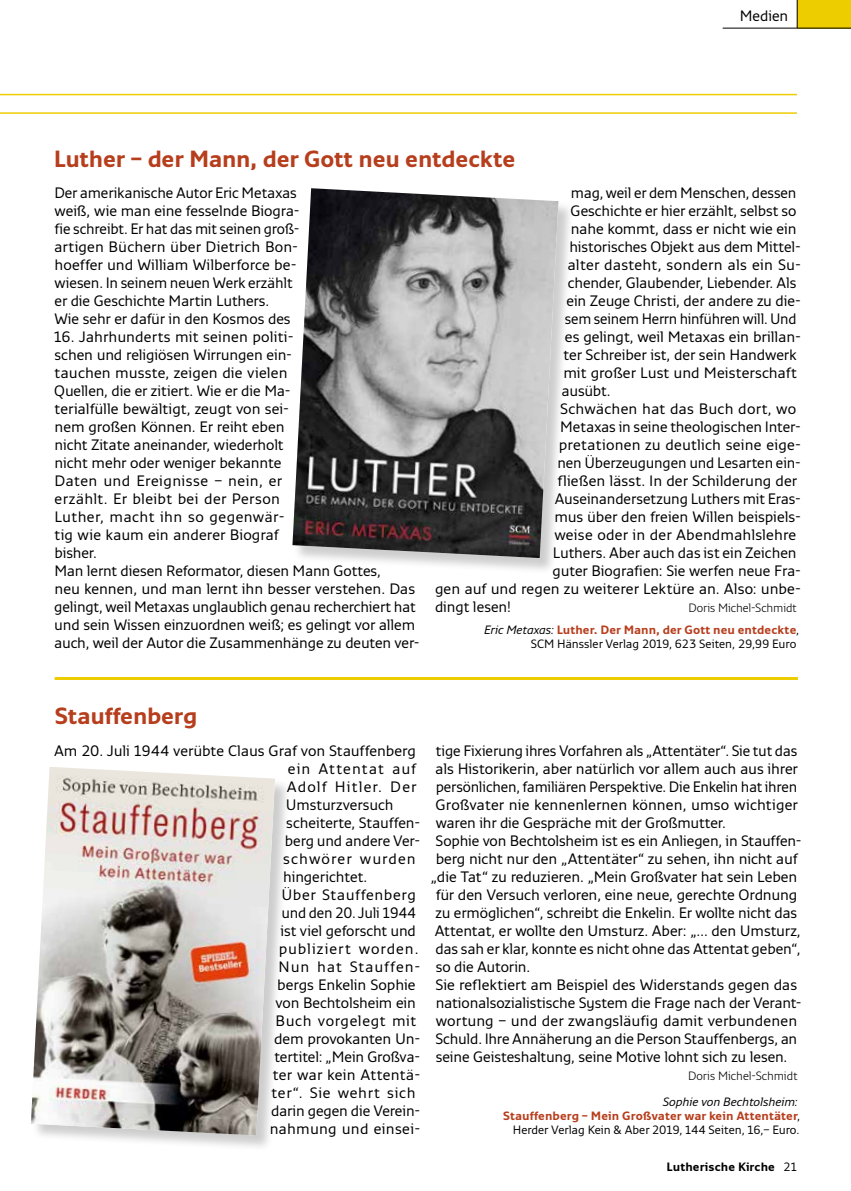
<style>
.page{position:relative;width:851px;height:1191px;background:#fff}
.page>*{position:absolute;margin:0;border:0;box-sizing:border-box;transform-origin:0 0}
.t1{font:700 23.25px "Monitor";letter-spacing:-.015em;color:#b73e1d}
.t2{font:15px/18px "Monitor";letter-spacing:-.01em;color:#000}
.t3{font:15px "Monitor";letter-spacing:.01em;color:#000}
.t4{font:15px "Monitor";letter-spacing:.06em;color:#000}
.t5{font:15px "Monitor";letter-spacing:.045em;color:#000}
.t6{font:15px "Monitor";letter-spacing:.03em;color:#000}
.t7{font:15px "Monitor";letter-spacing:.035em;color:#000}
.t8{font:15px "Monitor";letter-spacing:.065em;color:#000}
.t9{font:15px "Monitor";letter-spacing:.05em;color:#000}
.t10{font:15px "Monitor";letter-spacing:.07em;color:#000}
.t11{font:12px/14.2px "Monitor";letter-spacing:-.005em;color:#000;text-align:right}
.t12{font:700 12px/21.8px "Monitor";color:#b73e1d;text-align:right}
.t13{font:300 12px "Monitor";letter-spacing:-.005em;color:#000}
.t14{font:700 12px "Monitor";color:#000}
.s1{font-weight:300;color:#000}
.s2{font-weight:400;font-style:italic;color:#000}
.s3{font-weight:400;color:#000}
.s4{font-style:italic}
.s5{font-weight:700;color:#b73e1d}
.s6{font-weight:400}
</style>
<div class="page">
<div style="left:797px;top:0;width:53px;height:28px;background:#eecd00"></div>
<hr style="left:722px;top:28px;width:128px;height:1px;background:#000">
<svg style="left:796px;top:0;width:1px;height:28px"></svg>
<hr style="left:55px;top:677px;width:742px;height:3px;background:#eecd00">
<hr style="left:0;top:94px;width:796px;height:1px;background:#eecd00">
<hr style="left:0;top:112px;width:796px;height:2px;background:#eecd00">
<div style="left:293px;top:189px;width:281px;height:386px;background:#000;opacity:.2"></div>
<img style="left:292px;top:188px;width:266px;height:370px">
<div style="left:32px;top:767px;width:259px;height:384px;background:#000;opacity:.2"></div>
<img style="left:31px;top:767px;width:244px;height:368px">
<p class="t2" style="left:739px;top:6px;width:50px">Medien</p>
<h1 class="t1" style="left:54px;top:145px;width:463px">Luther – der Mann, der Gott neu entdeckte</h1>
<p class="t2" style="left:54px;top:183px;width:247px">Der amerikanische Autor Eric Metaxas weiß, wie man eine fesselnde Biogra&shy;fie schreibt. Er hat das mit seinen groß&shy;artigen Büchern über Dietrich Bon&shy;hoeffer und William Wilberforce be-- wiesen. In seinem neuen Werk erzählt er die Geschichte Martin Luthers.<br>Wie sehr er dafür in den Kosmos des</p>
<p class="t2" style="left:53px;top:327px;width:367px">16. Jahrhunderts mit seinen politi-<br>schen und religiösen Wirrungen ein-<br>tauchen musste, zeigen die vielen<br>Quellen, die er zitiert. Wie er die Ma--<br>terialfülle bewältigt, zeugt von sei-<br>nem großen Können. Er reiht eben<br>nicht Zitate aneinander, wiederholt<br>nicht mehr oder weniger bekannte<br>Daten und Ereignisse – nein, er<br>erzählt. Er bleibt bei der Person<br>Luther, macht ihn so gegenwär-<br>tig wie kaum ein anderer Biograf<br>bisher.<br>Man lernt diesen Reformator, diesen Mann Gottes,<br>neu kennen, und man lernt ihn besser verstehen. Das gelingt, weil Metaxas unglaublich genau recherchiert hat und sein Wissen einzuordnen weiß; es gelingt vor allem auch, weil der Autor die Zusammenhänge zu deuten ver-</p>
<p class="t2" style="left:570px;top:183px;width:227px">mag, weil er dem Menschen, dessen</p>
<p class="t2" style="left:570px;top:201px;width:227px">Geschichte er hier erzählt, selbst so</p>
<p class="t2" style="left:570px;top:219px;width:227px">nahe kommt, dass er nicht wie ein</p>
<p class="t2" style="left:569px;top:237px;width:233px">historisches Objekt aus dem Mittel-</p>
<p class="t3" style="left:567px;top:255px;width:231px">alter dasteht, sondern als ein Su--</p>
<p class="t2" style="left:567px;top:273px;width:230px">chender, Glaubender, Liebender. Als</p>
<p class="t2" style="left:566px;top:291px;width:236px">ein Zeuge Christi, der andere zu die-</p>
<p class="t2" style="left:565px;top:309px;width:233px">sem seinem Herrn hinführen will. Und</p>
<p class="t2" style="left:565px;top:327px;width:237px">es gelingt, weil Metaxas ein brillan-</p>
<p class="t2" style="left:563px;top:345px;width:235px">ter Schreiber ist, der sein Handwerk</p>
<p class="t2" style="left:563px;top:363px;width:235px">mit großer Lust und Meisterschaft</p>
<p class="t2" style="left:561px;top:381px;width:51px">ausübt.</p>
<p class="t2" style="left:560px;top:399px;width:237px">Schwächen hat das Buch dort, wo</p>
<p class="t2" style="left:560px;top:417px;width:242px">Metaxas in seine theologischen Inter-</p>
<p class="t3" style="left:558px;top:435px;width:243px">pretationen zu deutlich seine eige-</p>
<p class="t2" style="left:557px;top:453px;width:245px">nen Überzeugungen und Lesarten ein-</p>
<p class="t2" style="left:557px;top:471px;width:241px">fließen lässt. In der Schilderung der</p>
<p class="t2" style="left:555px;top:489px;width:247px">Auseinandersetzung Luthers mit Eras-</p>
<p class="t2" style="left:554px;top:507px;width:248px">mus über den freien Willen beispiels-</p>
<p class="t2" style="left:554px;top:525px;width:243px">weise oder in der Abendmahlslehre</p>
<p class="t2" style="left:552px;top:543px;width:245px">Luthers. Aber auch das ist ein Zeichen</p>
<p class="t2" style="left:552px;top:561px;width:250px">guter Biografien: Sie werfen neue Fra-</p>
<p class="t2" style="left:435px;top:579px;width:367px">gen auf und regen zu weiterer Lektüre an. Also: unbe-</p>
<p class="t2" style="left:435px;top:597px;width:77px">dingt lesen!</p>
<p class="t12" style="left:484px;top:596px;width:316px"><span class="s1">Doris Michel-Schmidt<br></span><span class="s2">Eric Metaxas:</span> Luther. Der Mann, der Gott neu entdeckte<span class="s3">,</span></p>
<p class="t11" style="left:530px;top:636px;width:267px">SCM Hänssler Verlag 2019, 623 Seiten, 29,99 Euro</p>
<h1 class="t1" style="left:55px;top:701px;width:144px">Stauffenberg</h1>
<p class="t2" style="left:54px;top:741px;width:363px">Am 20. Juli 1944 verübte Claus Graf von Stauffenberg</p>
<p class="t4" style="left:288px;top:759px;width:130px">ein Attentat auf</p>
<p class="t8" style="left:287px;top:777px;width:131px">Adolf Hitler. Der</p>
<p class="t2" style="left:286px;top:795px;width:109px">Umsturzversuch</p>
<p class="t2" style="left:286px;top:813px;width:135px">scheiterte, Stauffen-</p>
<p class="t2" style="left:285px;top:831px;width:137px">berg und andere Ver-</p>
<p class="t10" style="left:283px;top:849px;width:134px">schwörer wurden</p>
<p class="t2" style="left:283px;top:867px;width:85px">hingerichtet.</p>
<p class="t6" style="left:281px;top:885px;width:136px">Über Stauffenberg</p>
<p class="t2" style="left:281px;top:903px;width:136px">und den 20. Juli 1944</p>
<p class="t2" style="left:280px;top:921px;width:137px">ist viel geforscht und</p>
<p class="t4" style="left:279px;top:939px;width:141px">publiziert worden.</p>
<p class="t9" style="left:278px;top:957px;width:143px">Nun hat Stauffen-</p>
<p class="t2" style="left:277px;top:975px;width:140px">bergs Enkelin Sophie</p>
<p class="t2" style="left:275px;top:993px;width:142px">von Bechtolsheim ein</p>
<p class="t7" style="left:275px;top:1011px;width:142px">Buch vorgelegt mit</p>
<p class="t2" style="left:274px;top:1029px;width:144px">dem provokanten Un--</p>
<p class="t2" style="left:274px;top:1047px;width:147px">tertitel: „Mein Großva-</p>
<p class="t2" style="left:273px;top:1065px;width:149px">ter war kein Attentä-</p>
<p class="t5" style="left:271px;top:1083px;width:146px">ter“. Sie wehrt sich</p>
<p class="t2" style="left:271px;top:1101px;width:151px">darin gegen die Verein-</p>
<p class="t2" style="left:270px;top:1119px;width:152px">nahmung und einsei-</p>
<p class="t2" style="left:436px;top:741px;width:363px">tige Fixierung ihres Vorfahren als „Attentäter“. Sie tut das</p>
<p class="t2" style="left:435px;top:759px;width:364px">als Historikerin, aber natürlich vor allem auch aus ihrer</p>
<p class="t2" style="left:435px;top:777px;width:363px">persönlichen, familiären Perspektive. Die Enkelin hat ihren</p>
<p class="t2" style="left:435px;top:795px;width:364px">Großvater nie kennenlernen können, umso wichtiger</p>
<p class="t2" style="left:435px;top:813px;width:292px">waren ihr die Gespräche mit der Großmutter.</p>
<p class="t2" style="left:435px;top:831px;width:367px">Sophie von Bechtolsheim ist es ein Anliegen, in Stauffen-</p>
<p class="t2" style="left:435px;top:849px;width:363px">berg nicht nur den „Attentäter“ zu sehen, ihn nicht auf</p>
<p class="t2" style="left:431px;top:867px;width:368px">„die Tat“ zu reduzieren. „Mein Großvater hat sein Leben</p>
<p class="t2" style="left:435px;top:885px;width:363px">für den Versuch verloren, eine neue, gerechte Ordnung</p>
<p class="t2" style="left:435px;top:903px;width:363px">zu ermöglichen“, schreibt die Enkelin. Er wollte nicht das</p>
<p class="t2" style="left:434px;top:921px;width:367px">Attentat, er wollte den Umsturz. Aber: „… den Umsturz,</p>
<p class="t2" style="left:435px;top:939px;width:366px">das sah er klar, konnte es nicht ohne das Attentat geben“,</p>
<p class="t2" style="left:435px;top:957px;width:96px">so die Autorin.</p>
<p class="t2" style="left:435px;top:975px;width:363px">Sie reflektiert am Beispiel des Widerstands gegen das</p>
<p class="t2" style="left:435px;top:993px;width:367px">nationalsozialistische System die Frage nach der Verant-</p>
<p class="t2" style="left:435px;top:1011px;width:363px">wortung – und der zwangsläufig damit verbundenen</p>
<p class="t2" style="left:435px;top:1029px;width:363px">Schuld. Ihre Annäherung an die Person Stauffenbergs, an</p>
<p class="t2" style="left:435px;top:1047px;width:353px">seine Geisteshaltung, seine Motive lohnt sich zu lesen.</p>
<p class="t13" style="left:688px;top:1068px;width:111px">Doris Michel-Schmidt</p>
<p class="t11" style="left:503px;top:1094px;width:298px"><span class="s4">Sophie von Bechtolsheim:<br></span><span class="s5">Stauffenberg – Mein Großvater war kein Attentäter</span>,<br>Herder Verlag Kein &amp; Aber 2019, 144 Seiten, 16,– Euro.</p>
<p class="t14" style="left:666px;top:1159px;width:133px">Lutherische Kirche <span class="s6">21</span></p>
</div>
